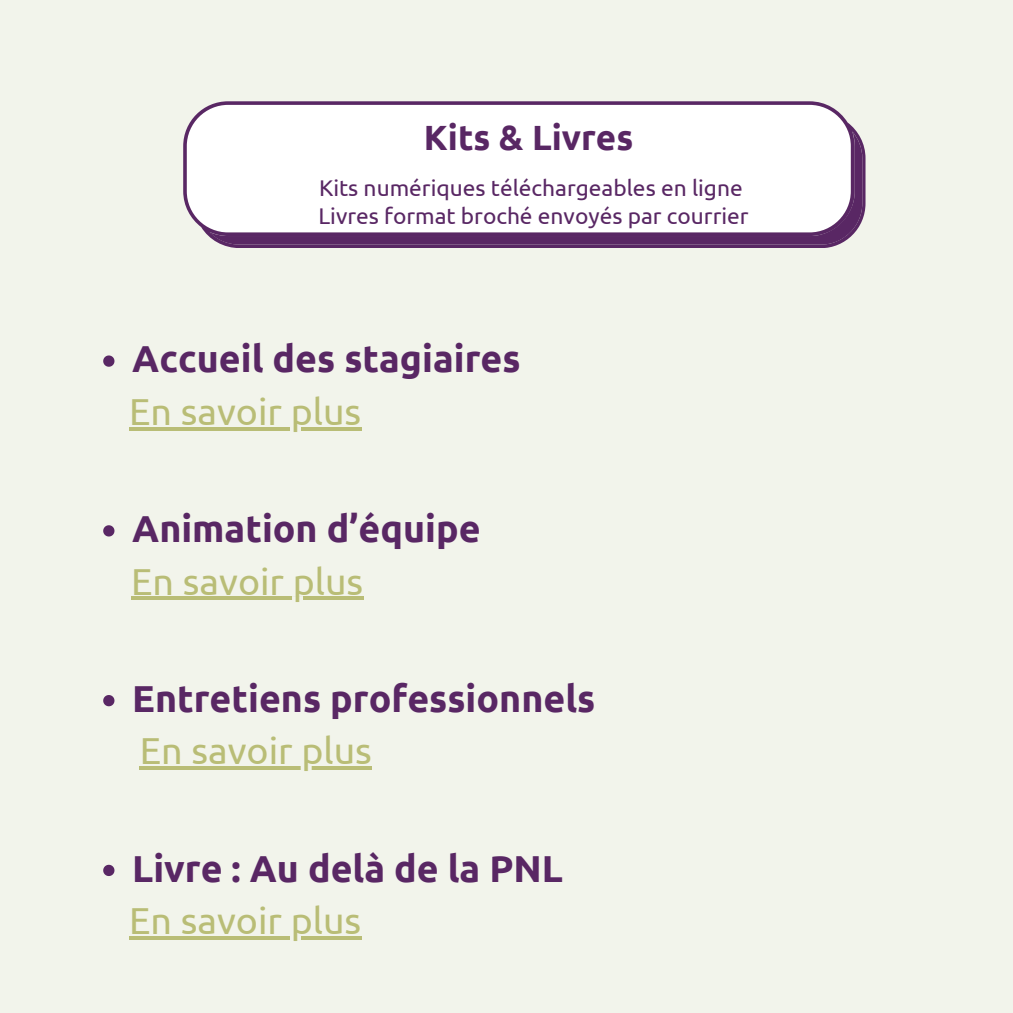
<style>
.page{position:relative;width:1013px;height:1013px;background:#fff}
.page>*{position:absolute;margin:0;border:0;box-sizing:border-box;transform-origin:0 0}
.t1{font:700 37.5px "Ubuntu";color:#592764}
.t2{font:37.5px "Ubuntu";color:#b9bd76}
.t3{font:700 35px "Ubuntu";color:#592764}
.t4{font:22.75px "Ubuntu";color:#592764}
</style>
<div class="page">
<div style="left:0;top:0;width:1012px;height:1012px;background:#f2f4eb"></div>
<svg style="left:103px;top:355px;width:11px;height:12px"></svg>
<hr style="left:129px;top:427px;width:232px;height:3px;background:#b9bd76">
<svg style="left:183px;top:101px;width:682px;height:147px;background:#e7e0e8"></svg>
<svg style="left:103px;top:864px;width:11px;height:12px"></svg>
<hr style="left:129px;top:936px;width:232px;height:3px;background:#b9bd76">
<svg style="left:103px;top:695px;width:11px;height:11px"></svg>
<hr style="left:140px;top:766px;width:232px;height:4px;background:#b9bd76">
<svg style="left:103px;top:525px;width:11px;height:11px"></svg>
<hr style="left:131px;top:596px;width:232px;height:4px;background:#b9bd76">
<p class="t3" style="left:424px;top:118px;width:211px">Kits &amp; Livres</p>
<h2 class="t4" style="left:319px;top:175px;width:425px">Kits numériques téléchargeables en ligne</h2>
<p class="t4" style="left:318px;top:202px;width:431px">Livres format broché envoyés par courrier</p>
<h1 class="t1" style="left:132px;top:337px;width:390px">Accueil des stagiaires</h1>
<p class="t2" style="left:129px;top:390px;width:234px">En savoir plus</p>
<p class="t1" style="left:132px;top:507px;width:350px">Animation d’équipe</p>
<p class="t2" style="left:131px;top:559px;width:234px">En savoir plus</p>
<p class="t1" style="left:132px;top:677px;width:464px">Entretiens professionnels</p>
<p class="t2" style="left:140px;top:729px;width:234px">En savoir plus</p>
<h2 class="t1" style="left:132px;top:846px;width:432px">Livre : Au delà de la PNL</h2>
<h2 class="t2" style="left:129px;top:899px;width:234px">En savoir plus</h2>
</div>
